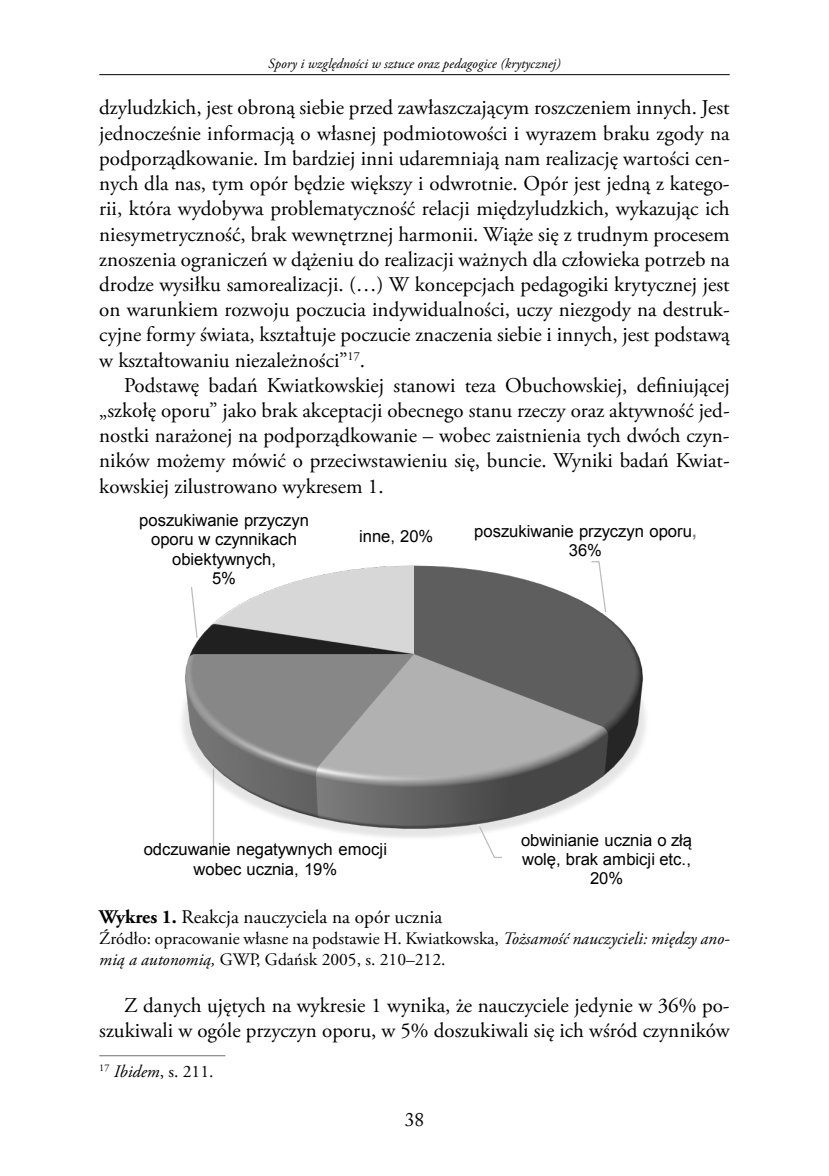
<style>
.page{position:relative;width:829px;height:1176px;background:#fff}
.page>*{position:absolute;margin:0;border:0;box-sizing:border-box;transform-origin:0 0}
.t1{font:21px/25.2px "Adobe Garamond Pro";color:#000;text-align:justify}
.t2{font:19.25px "Adobe Garamond Pro";color:#000}
.t3{font:19.25px "Adobe Caslon Pro";color:#000}
.t4{font:17.5px/21px "Adobe Garamond Pro";color:#000}
.t5{font:16.62px/19.2px "Arial";letter-spacing:-.005em;color:#000;text-align:center}
.t6{font:italic 14px "Adobe Garamond Pro";color:#000}
.s1{font-weight:700;color:#818181}
.s2{font-weight:700}
.s3{font-style:italic}
</style>
<div class="page">
<hr style="left:99px;top:74px;width:630px;height:1px;background:#000">
<hr style="left:99px;top:1055px;width:126px;height:1px;background:#706f6f">
<img style="left:182px;top:565px;width:464px;height:286px">
<svg style="left:590px;top:561px;width:17px;height:52px"></svg>
<svg style="left:478px;top:825px;width:25px;height:33px"></svg>
<hr style="left:213px;top:768px;width:1px;height:84px;background:#bdbcbc">
<svg style="left:190px;top:585px;width:8px;height:54px"></svg>
<p class="t6" style="left:268px;top:55px;width:294px">Spory i względności w sztuce oraz pedagogice (krytycznej)</p>
<p class="t1" style="left:99px;top:96px;width:632px">dzyludzkich, jest obroną siebie przed zawłaszczającym roszczeniem innych. Jest jednocześnie informacją o własnej podmiotowości i wyrazem braku zgody na podporządkowanie. Im bardziej inni udaremniają nam realizację wartości cen&shy;nych dla nas, tym opór będzie większy i odwrotnie. Opór jest jedną z katego&shy;rii, która wydobywa problematyczność relacji międzyludzkich, wykazując ich niesymetryczność, brak wewnętrznej harmonii. Wiąże się z trudnym procesem znoszenia ograniczeń w dążeniu do realizacji ważnych dla człowieka potrzeb na drodze wysiłku samorealizacji. (…) W koncepcjach pedagogiki krytycznej jest on warunkiem rozwoju poczucia indywidualności, uczy niezgody na destruk&shy;cyjne formy świata, kształtuje poczucie znaczenia siebie i innych, jest podstawą w kształtowaniu niezależności”<sup>17</sup>.</p>
<p class="t1" style="left:99px;top:373px;width:632px;text-indent:25px">Podstawę badań Kwiatkowskiej stanowi teza Obuchowskiej, definiującej „szkołę oporu” jako brak akceptacji obecnego stanu rzeczy oraz aktywność jed&shy;nostki narażonej na podporządkowanie – wobec zaistnienia tych dwóch czyn&shy;ników możemy mówić o przeciwstawieniu się, buncie. Wyniki badań Kwiat&shy;kowskiej zilustrowano wykresem 1.</p>
<p class="t5" style="left:139px;top:510px;width:171px">poszukiwanie przyczyn oporu w czynnikach obiektywnych,<br>5%</p>
<p class="t5" style="left:359px;top:526px;width:76px">inne, 20%</p>
<p class="t5" style="left:474px;top:521px;width:224px">poszukiwanie przyczyn oporu<span class="s1">,<br></span>36%</p>
<p class="t5" style="left:144px;top:839px;width:245px">odczuwanie negatywnych emocji wobec ucznia, 19%</p>
<p class="t5" style="left:521px;top:830px;width:172px">obwinianie ucznia o złą wolę, brak ambicji etc.,<br>20%</p>
<p class="t2" style="left:99px;top:905px;width:344px"><span class="s2">Wykres 1.</span> Reakcja nauczyciela na opór ucznia</p>
<p class="t4" style="left:99px;top:929px;width:632px">Źródło: opracowanie własne na podstawie H. Kwiatkowska, <span class="s3">Tożsamość nauczycieli: między ano&shy;mią a autonomią,</span> GWP, Gdańsk 2005, s. 210–212.</p>
<p class="t1" style="left:99px;top:993px;width:632px;text-align:right">Z danych ujętych na wykresie 1 wynika, że nauczyciele jedynie w 36% po&shy;szukiwali w ogóle przyczyn oporu, w 5% doszukiwali się ich wśród czynników</p>
<p class="t4" style="left:99px;top:1061px;width:116px"><sup>17</sup> <span class="s3">Ibidem</span>, s. 211.</p>
<p class="t3" style="left:405px;top:1107px;width:21px">38</p>
</div>
